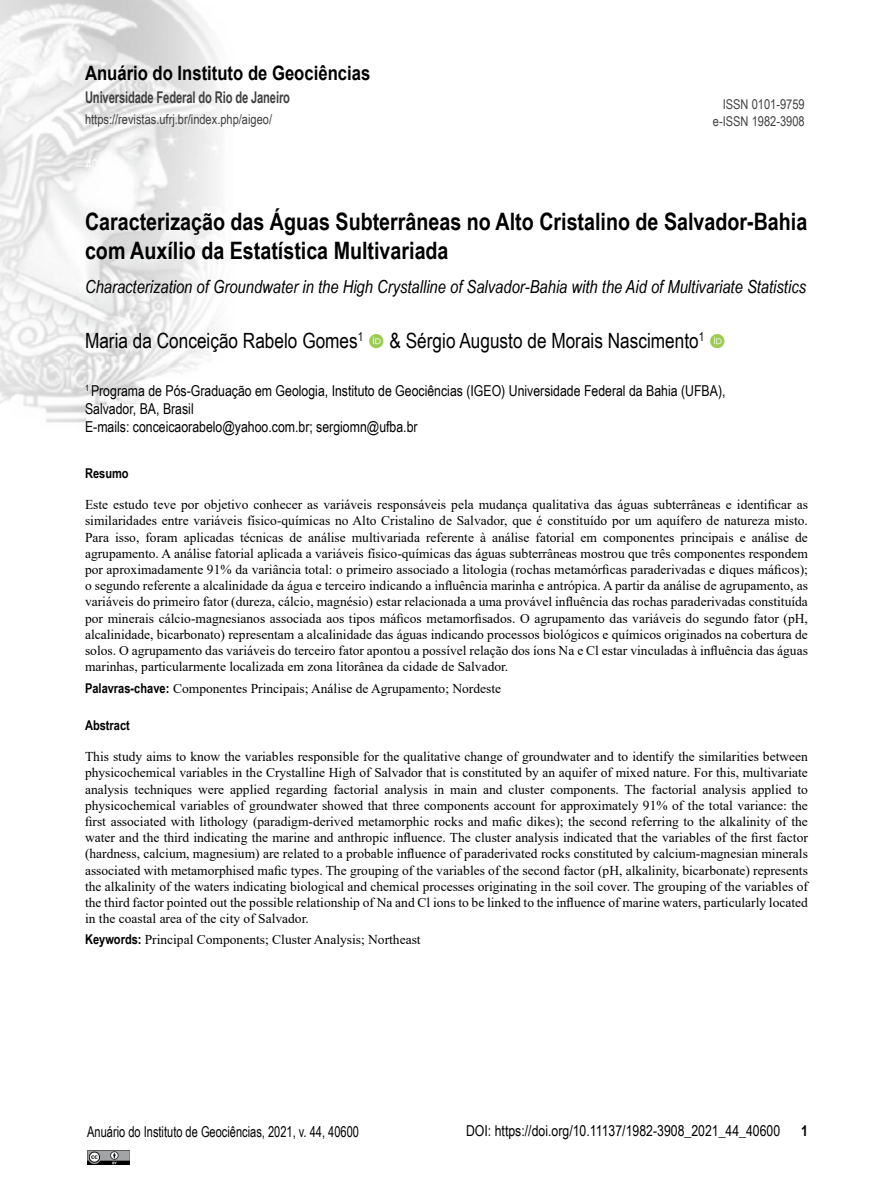
<style>
.page{position:relative;width:893px;height:1191px;background:#fff}
.page>*{position:absolute;margin:0;border:0;box-sizing:border-box;transform-origin:0 0}
.t1{font:700 24px/28.8px "Arial Narrow";color:#000}
.t2{font:21px "Arial Narrow";color:#000}
.t3{font:700 19.8px "Arial";color:#000;scale:.84 1}
.t4{font:italic 18px "Arial Narrow";color:#000}
.t5{font:700 16.2px "Arial Narrow";letter-spacing:-.01em;color:#414042;scale:.84 1}
.t6{font:15px/18px "Arial Narrow";color:#000}
.t7{font:15px "Arial Narrow";color:#000;scale:.9 1}
.t8{font:700 15px "Arial Narrow";color:#000}
.t9{font:13.5px/16.2px "Times New Roman";color:#000;text-align:justify}
.t10{font:13.5px "Arial Narrow";color:#414042}
.t11{font:700 13.5px "Arial Narrow";color:#000}
.s1{font-family:"Arial Narrow";font-weight:700}
</style>
<div class="page">
<img style="left:87px;top:1150px;width:43px;height:15px">
<img style="left:0;top:0;width:221px;height:423px">
<h3 class="t3" style="left:85px;top:59px;width:341px">Anuário do Instituto de Geociências</h3>
<p class="t5" style="left:85px;top:85px;width:246px">Universidade Federal do Rio de Janeiro</p>
<p class="t10" style="left:85px;top:110px;width:189px">https://revistas.ufrj.br/index.php/aigeo/</p>
<p class="t10" style="left:723px;top:94px;width:83px">ISSN 0101-9759</p>
<p class="t10" style="left:713px;top:111px;width:93px">e-ISSN 1982-3908</p>
<h1 class="t1" style="left:85px;top:206px;width:724px">Caracterização das Águas Subterrâneas no Alto Cristalino de Salvador-Bahia com Auxílio da Estatística Multivariada</h1>
<h3 class="t4" style="left:85px;top:274px;width:722px">Characterization of Groundwater in the High Crystalline of Salvador-Bahia with the Aid of Multivariate Statistics</h3>
<h2 class="t2" style="left:85px;top:325px;width:621px">Maria da Conceição Rabelo Gomes<sup>1</sup> &amp; Sérgio Augusto de Morais Nascimento<sup>1</sup></h2>
<p class="t6" style="left:85px;top:381px;width:642px"><sup>1</sup> Programa de Pós-Graduação em Geologia, Instituto de Geociências (IGEO) Universidade Federal da Bahia (UFBA),<br>Salvador, BA, Brasil<br>E-mails: conceicaorabelo@yahoo.com.br; sergiomn@ufba.br</p>
<p class="t11" style="left:85px;top:463px;width:45px">Resumo</p>
<p class="t9" style="left:85px;top:496px;width:724px">Este estudo teve por objetivo conhecer as variáveis responsáveis pela mudança qualitativa das águas subterrâneas e identificar as similaridades entre variáveis físico-químicas no Alto Cristalino de Salvador, que é constituído por um aquífero de natureza misto.<br>Para isso, foram aplicadas técnicas de análise multivariada referente à análise fatorial em componentes principais e análise de agrupamento. A análise fatorial aplicada a variáveis físico-químicas das águas subterrâneas mostrou que três componentes respondem por aproximadamente 91% da variância total: o primeiro associado a litologia (rochas metamórficas paraderivadas e diques máficos); o segundo referente a alcalinidade da água e terceiro indicando a influência marinha e antrópica. A partir da análise de agrupamento, as variáveis do primeiro fator (dureza, cálcio, magnésio) estar relacionada a uma provável influência das rochas paraderivadas constituída por minerais cálcio-magnesianos associada aos tipos máficos metamorfisados. O agrupamento das variáveis do segundo fator (pH, alcalinidade, bicarbonato) representam a alcalinidade das águas indicando processos biológicos e químicos originados na cobertura de solos. O agrupamento das variáveis do terceiro fator apontou a possível relação dos íons Na e Cl estar vinculadas à influência das águas marinhas, particularmente localizada em zona litorânea da cidade de Salvador.</p>
<p class="t9" style="left:85px;top:679px;width:418px"><span class="s1">Palavras-chave:</span> Componentes Principais; Análise de Agrupamento; Nordeste</p>
<p class="t11" style="left:85px;top:715px;width:46px">Abstract</p>
<p class="t9" style="left:85px;top:748px;width:724px">This study aims to know the variables responsible for the qualitative change of groundwater and to identify the similarities between physicochemical variables in the Crystalline High of Salvador that is constituted by an aquifer of mixed nature. For this, multivariate analysis techniques were applied regarding factorial analysis in main and cluster components. The factorial analysis applied to physicochemical variables of groundwater showed that three components account for approximately 91% of the total variance: the first associated with lithology (paradigm-derived metamorphic rocks and mafic dikes); the second referring to the alkalinity of the water and the third indicating the marine and anthropic influence. The cluster analysis indicated that the variables of the first factor (hardness, calcium, magnesium) are related to a probable influence of paraderivated rocks constituted by calcium-magnesian minerals associated with metamorphised mafic types. The grouping of the variables of the second factor (pH, alkalinity, bicarbonate) represents the alkalinity of the waters indicating biological and chemical processes originating in the soil cover. The grouping of the variables of the third factor pointed out the possible relationship of Na and Cl ions to be linked to the influence of marine waters, particularly located in the coastal area of the city of Salvador.</p>
<p class="t9" style="left:85px;top:931px;width:337px"><span class="s1">Keywords:</span> Principal Components; Cluster Analysis; Northeast</p>
<p class="t7" style="left:87px;top:1120px;width:304px">Anuário do Instituto de Geociências, 2021, v. 44, 40600</p>
<p class="t6" style="left:466px;top:1120px;width:316px">DOI: https://doi.org/10.11137/1982-3908_2021_44_40600</p>
<p class="t8" style="left:801px;top:1119px;width:8px">1</p>
</div>
